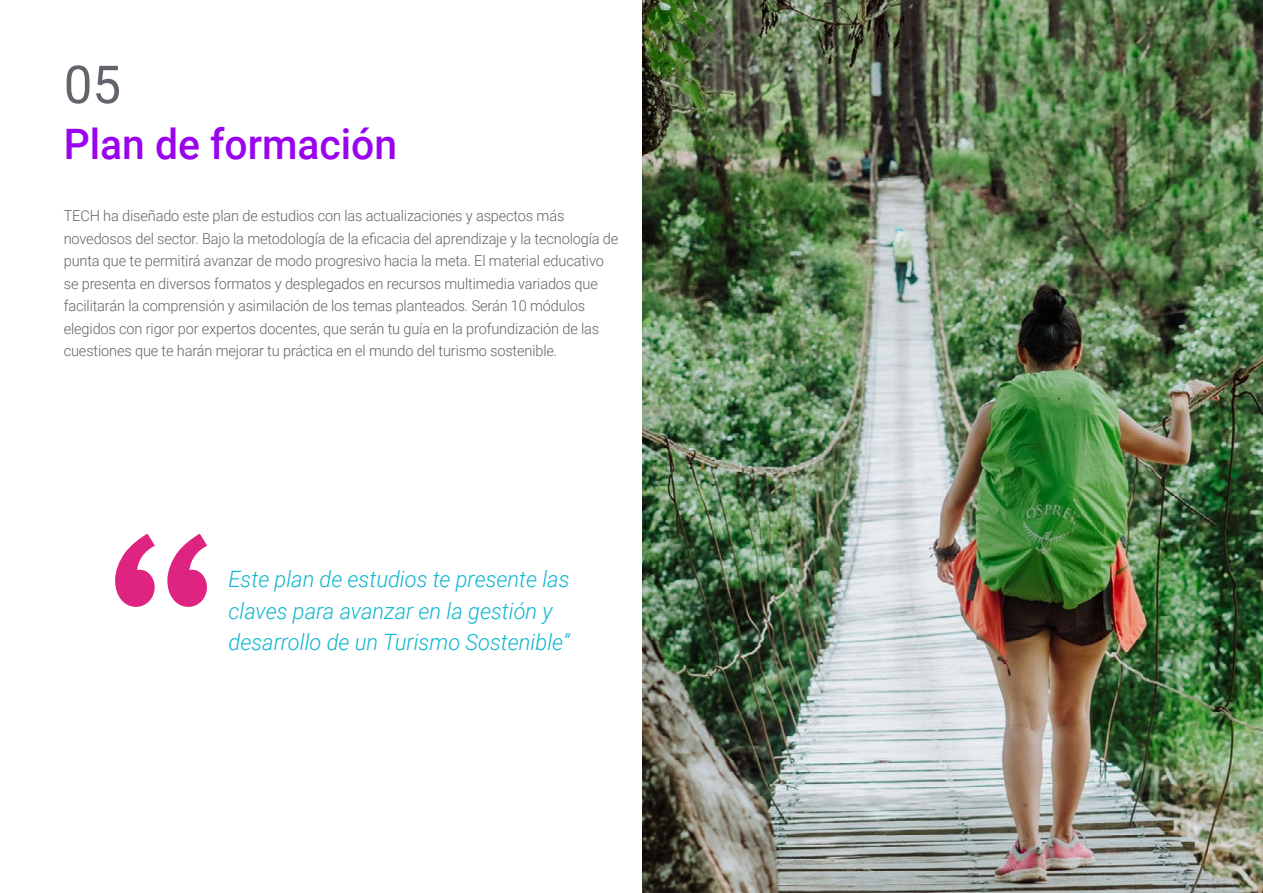
<style>
.page{position:relative;width:1263px;height:893px;background:#fff}
.page>*{position:absolute;margin:0;border:0;box-sizing:border-box;transform-origin:0 0}
.t1{font:52.5px "Roboto";color:#61646a}
.t2{font:500 42px "Roboto";color:#9a03ee}
.t3{font:italic 300 22.5px/31.5px "Roboto";color:#0fb6cf}
.t4{font:300 15px/22.5px "Roboto";letter-spacing:-.01em;color:#61646a}
</style>
<div class="page">
<svg style="left:115px;top:534px;width:92px;height:73px"></svg>
<img style="left:642px;top:0;width:621px;height:893px">
<h1 class="t1" style="left:64px;top:48px;width:59px">05</h1>
<h2 class="t2" style="left:64px;top:115px;width:335px">Plan de formación</h2>
<p class="t4" style="left:64px;top:204px;width:556px">TECH ha diseñado este plan de estudios con las actualizaciones y aspectos más novedosos del sector. Bajo la metodología de la eficacia del aprendizaje y la tecnología de punta que te permitirá avanzar de modo progresivo hacia la meta. El material educativo se presenta en diversos formatos y desplegados en recursos multimedia variados que facilitarán la comprensión y asimilación de los temas planteados. Serán 10 módulos elegidos con rigor por expertos docentes, que serán tu guía en la profundización de las cuestiones que te harán mejorar tu práctica en el mundo del turismo sostenible.</p>
<h3 class="t3" style="left:228px;top:563px;width:343px">Este plan de estudios te presente las claves para avanzar en la gestión y desarrollo de un Turismo Sostenible”</h3>
</div>
